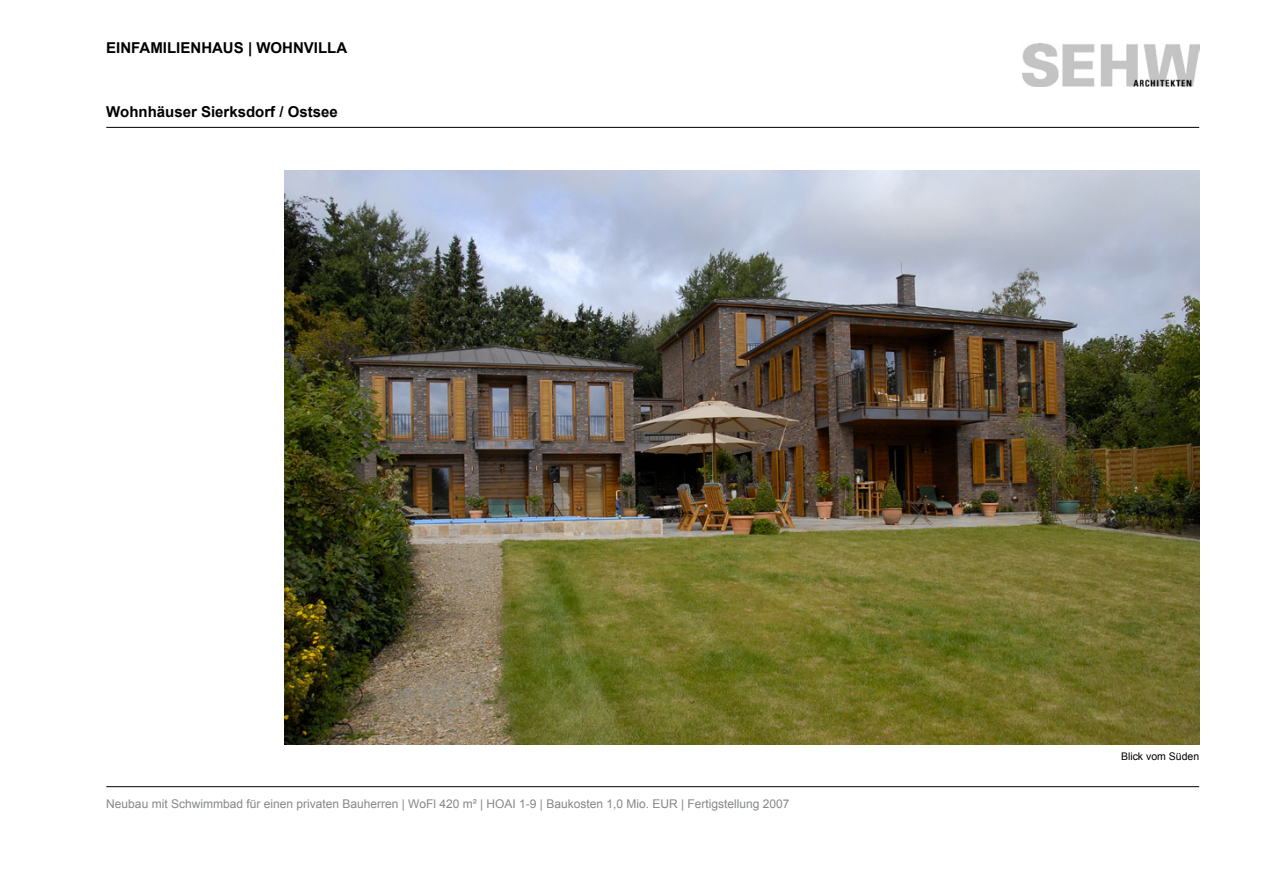
<style>
.page{position:relative;width:1263px;height:893px;background:#fff}
.page>*{position:absolute;margin:0;border:0;box-sizing:border-box;transform-origin:0 0}
.t1{font:700 15px "Arial";color:#000}
.t2{font:12px "Arial";color:#868788}
.t3{font:10.5px "Arial";color:#000}
</style>
<div class="page">
<hr style="left:106px;top:127px;width:1093px;height:1px;background:#000">
<hr style="left:106px;top:786px;width:1093px;height:1px;background:#000">
<img style="left:1023px;top:44px;width:176px;height:42px">
<img style="left:285px;top:170px;width:914px;height:574px">
<p class="t1" style="left:106px;top:38px;width:242px">Einfamilienhaus | Wohnvilla</p>
<p class="t1" style="left:106px;top:102px;width:233px">Wohnhäuser Sierksdorf / Ostsee</p>
<p class="t2" style="left:106px;top:796px;width:685px">Neubau mit Schwimmbad für einen privaten Bauherren | WoFl 420 m² | HOAI 1-9 | Baukosten 1,0 Mio. EUR | Fertigstellung 2007</p>
<p class="t3" style="left:1121px;top:750px;width:80px">Blick vom Süden</p>
</div>
